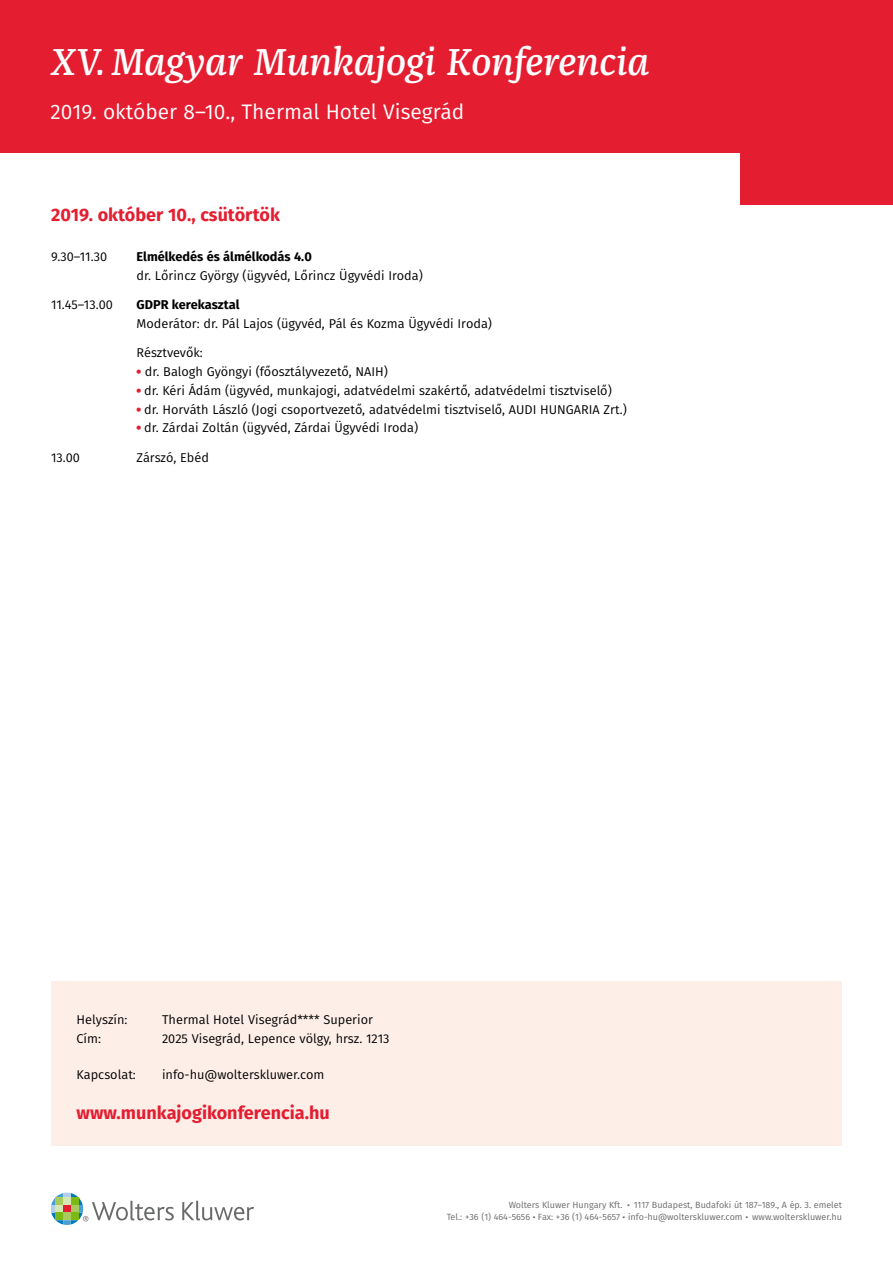
<style>
.page{position:relative;width:893px;height:1263px;background:#fff}
.page>*{position:absolute;margin:0;border:0;box-sizing:border-box;transform-origin:0 0}
.t1{font:italic 500 39px "Franziska Pro";color:#fff}
.t2{font:21px "Fira Sans";color:#fff}
.t3{font:700 18px "Fira Sans";color:#e41d30}
.t4{font:12.75px "Fira Sans";color:#000}
.t5{font:700 12.75px "Fira Sans";color:#000}
.t6{font:9px/12px "Fira Sans";color:#696a6b;text-align:right}
.s1{font-weight:900;color:#e41d30}
.s2{font-weight:900}
</style>
<div class="page">
<div style="left:0;top:0;width:893px;height:204px;background:#e41d30"></div>
<svg style="left:182px;top:1201px;width:72px;height:19px"></svg>
<svg style="left:51px;top:1192px;width:123px;height:33px"></svg>
<div style="left:51px;top:981px;width:791px;height:165px;background:#feeee8"></div>
<div style="left:0;top:153px;width:739px;height:101px;background:#fff"></div>
<h1 class="t1" style="left:51px;top:37px;width:600px">XV. Magyar Munkajogi Konferencia</h1>
<h2 class="t2" style="left:51px;top:96px;width:415px">2019. október 8–10., Thermal Hotel Visegrád</h2>
<h3 class="t3" style="left:51px;top:199px;width:231px">2019. október 10., csütörtök</h3>
<p class="t4" style="left:51px;top:247px;width:58px">9.30–11.30</p>
<p class="t5" style="left:137px;top:246px;width:177px">Elmélkedés és álmélkodás 4.0</p>
<p class="t4" style="left:137px;top:266px;width:288px">dr. Lőrincz György (ügyvéd, Lőrincz Ügyvédi Iroda)</p>
<p class="t4" style="left:51px;top:295px;width:63px">11.45–13.00</p>
<p class="t5" style="left:137px;top:294px;width:104px">GDPR kerekasztal</p>
<p class="t4" style="left:137px;top:314px;width:357px">Moderátor: dr. Pál Lajos (ügyvéd, Pál és Kozma Ügyvédi Iroda)</p>
<p class="t4" style="left:137px;top:343px;width:68px">Résztvevők:</p>
<p class="t4" style="left:137px;top:362px;width:253px"><span class="s1">•</span> dr. Balogh Gyöngyi (főosztályvezető, NAIH)</p>
<p class="t4" style="left:137px;top:381px;width:477px"><span class="s1">•</span> dr. Kéri Ádám (ügyvéd, munkajogi, adatvédelmi szakértő, adatvédelmi tisztviselő)</p>
<p class="t4" style="left:137px;top:400px;width:492px"><span class="s1">•</span> dr. Horváth László (Jogi csoportvezető, adatvédelmi tisztviselő, AUDI HUNGARIA Zrt.)</p>
<p class="t4" style="left:137px;top:418px;width:283px"><span class="s1">•</span> dr. Zárdai Zoltán (ügyvéd, Zárdai Ügyvédi Iroda)</p>
<p class="t4" style="left:51px;top:448px;width:30px">13.00</p>
<p class="t4" style="left:137px;top:448px;width:74px">Zárszó, Ebéd</p>
<p class="t4" style="left:77px;top:1010px;width:52px">Helyszín:</p>
<p class="t4" style="left:162px;top:1010px;width:212px">Thermal Hotel Visegrád**** Superior</p>
<p class="t4" style="left:77px;top:1029px;width:26px">Cím:</p>
<p class="t4" style="left:162px;top:1029px;width:229px">2025 Visegrád, Lepence völgy, hrsz. 1213</p>
<p class="t4" style="left:77px;top:1065px;width:61px">Kapcsolat:</p>
<p class="t4" style="left:162px;top:1065px;width:164px">info-hu@wolterskluwer.com</p>
<h3 class="t3" style="left:77px;top:1098px;width:255px">www.munkajogikonferencia.hu</h3>
<p class="t6" style="left:447px;top:1199px;width:397px">Wolters Kluwer Hungary Kft. <span class="s2">·</span> 1117 Budapest, Budafoki út 187–189., A ép. 3. emelet<br>Tel.: +36 (1) 464-5656 <span class="s2">·</span> Fax: +36 (1) 464-5657 <span class="s2">·</span> info-hu@wolterskluwer.com <span class="s2">·</span> www.wolterskluwer.hu</p>
</div>
